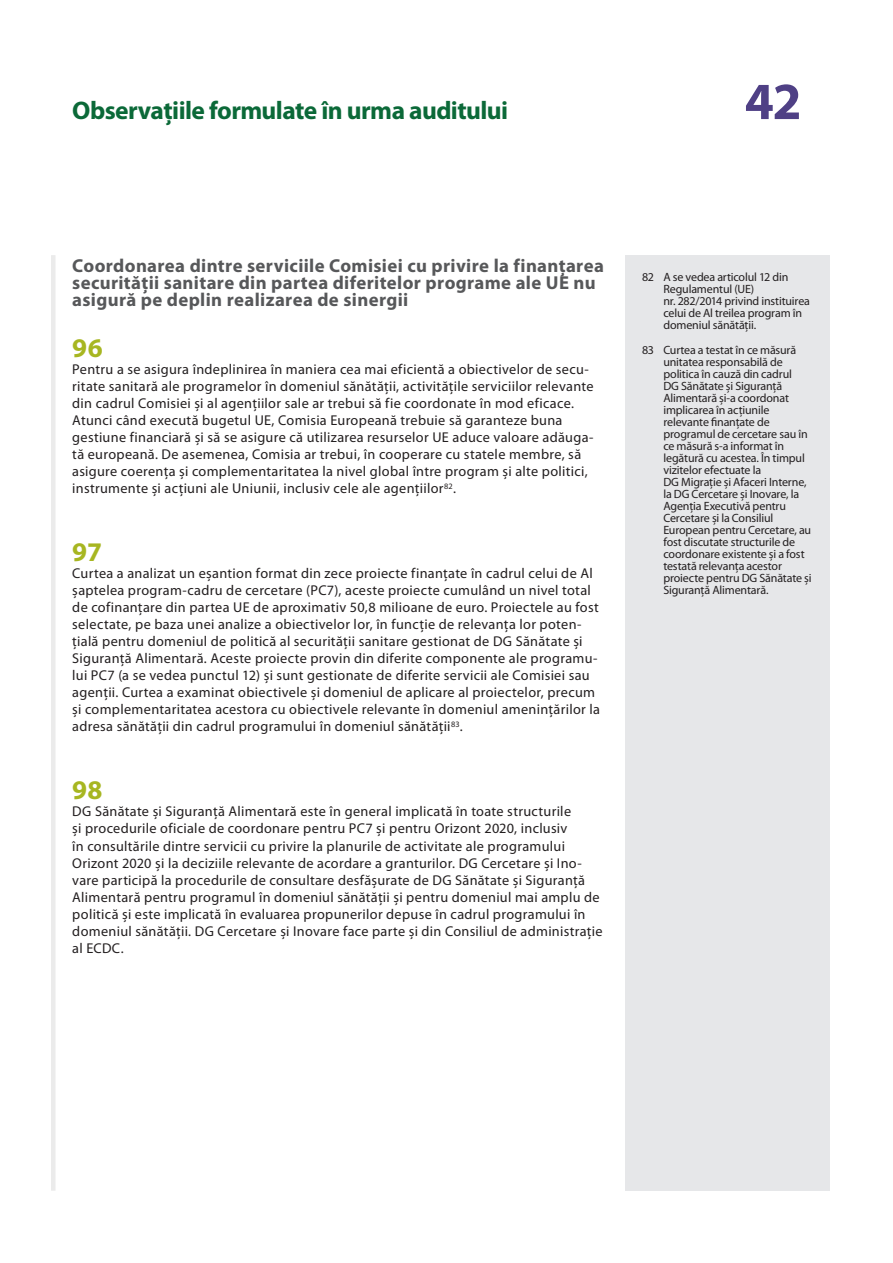
<style>
.page{position:relative;width:893px;height:1263px;background:#fff}
.page>*{position:absolute;margin:0;border:0;box-sizing:border-box;transform-origin:0 0}
.t1{font:700 52.5px "Myriad Pro";color:#4f4085}
.E_05_-_CHAP__1__TEXT{font:700 27px "Myriad Pro";color:#a7b621}
.t2{font:700 25.5px "Myriad Pro";letter-spacing:-.025em;color:#0b6938}
.E_03_-_CHAP__TITRE_A{font:700 18.75px/17px "Myriad Pro";letter-spacing:.02em;color:#57585a}
.E_05_-_CHAP__1__TEXT-2{font:14.25px/17px "Myriad Pro";letter-spacing:.02em;color:#231f20}
.E_08_-_CHAP__FOOTNOT{font:12px/12px "Myriad Pro";letter-spacing:-.015em;color:#231f20}
</style>
<div class="page">
<div style="left:51px;top:255px;width:5px;height:936px;background:#ebebeb"></div>
<div style="left:625px;top:255px;width:204px;height:936px;background:#e6e7e9"></div>
<h3 class="t2" style="left:72px;top:96px;width:437px">Observațiile formulate în urma auditului</h3>
<h1 class="t1" style="left:745px;top:72px;width:58px">42</h1>
<p class="E_03_-_CHAP__TITRE_A" style="left:72px;top:258px;width:533px">Coordonarea dintre serviciile Comisiei cu privire la finanțarea securității sanitare din partea diferitelor programe ale UE nu asigură pe deplin realizarea de sinergii</p>
<p class="E_05_-_CHAP__1__TEXT" style="left:72px;top:333px;width:32px">96</p>
<p class="E_05_-_CHAP__1__TEXT-2" style="left:72px;top:361px;width:523px">Pentru a se asigura îndeplinirea în maniera cea mai eficientă a obiectivelor de secu&shy;ritate sanitară ale programelor în domeniul sănătății, activitățile serviciilor relevante din cadrul Comisiei și al agențiilor sale ar trebui să fie coordonate în mod eficace.<br>Atunci când execută bugetul UE, Comisia Europeană trebuie să garanteze buna gestiune financiară și să se asigure că utilizarea resurselor UE aduce valoare adăuga&shy;tă europeană. De asemenea, Comisia ar trebui, în cooperare cu statele membre, să asigure coerența și complementaritatea la nivel global între program și alte politici, instrumente și acțiuni ale Uniunii, inclusiv cele ale agențiilor<sup>82</sup>.</p>
<p class="E_05_-_CHAP__1__TEXT" style="left:72px;top:537px;width:31px">97</p>
<p class="E_05_-_CHAP__1__TEXT-2" style="left:72px;top:565px;width:529px">Curtea a analizat un eșantion format din zece proiecte finanțate în cadrul celui de Al șaptelea program-cadru de cercetare (PC7), aceste proiecte cumulând un nivel total de cofinanțare din partea UE de aproximativ 50,8 milioane de euro. Proiectele au fost selectate, pe baza unei analize a obiectivelor lor, în funcție de relevanța lor poten&shy;țială pentru domeniul de politică al securității sanitare gestionat de DG Sănătate și Siguranță Alimentară. Aceste proiecte provin din diferite componente ale programu&shy;lui PC7 (a se vedea punctul 12) și sunt gestionate de diferite servicii ale Comisiei sau agenții. Curtea a examinat obiectivele și domeniul de aplicare al proiectelor, precum și complementaritatea acestora cu obiectivele relevante în domeniul amenințărilor la adresa sănătății din cadrul programului în domeniul sănătății<sup>83</sup>.</p>
<p class="E_05_-_CHAP__1__TEXT" style="left:72px;top:775px;width:32px">98</p>
<p class="E_05_-_CHAP__1__TEXT-2" style="left:72px;top:803px;width:532px">DG Sănătate și Siguranță Alimentară este în general implicată în toate structurile<br>și procedurile oficiale de coordonare pentru PC7 și pentru Orizont 2020, inclusiv<br>în consultările dintre servicii cu privire la planurile de activitate ale programului Orizont 2020 și la deciziile relevante de acordare a granturilor. DG Cercetare și Ino&shy;vare participă la procedurile de consultare desfășurate de DG Sănătate și Siguranță Alimentară pentru programul în domeniul sănătății și pentru domeniul mai amplu de politică și este implicată în evaluarea propunerilor depuse în cadrul programului în domeniul sănătății. DG Cercetare și Inovare face parte și din Consiliul de administrație al ECDC.</p>
<p class="E_08_-_CHAP__FOOTNOT" style="left:663px;top:271px;width:148px;text-indent:-21px">82 A se vedea articolul 12 din<br>Regulamentul (UE)<br>nr. 282/2014 privind instituirea celui de Al treilea program în domeniul sănătății.</p>
<p class="E_08_-_CHAP__FOOTNOT" style="left:663px;top:344px;width:150px;text-indent:-21px">83 Curtea a testat în ce măsură unitatea responsabilă de politica în cauză din cadrul<br>DG Sănătate și Siguranță<br>Alimentară și-a coordonat implicarea în acțiunile relevante finanțate de programul de cercetare sau în ce măsură s-a informat în legătură cu acestea. În timpul vizitelor efectuate la<br>DG Migrație și Afaceri Interne, la DG Cercetare și Inovare, la<br>Agenția Executivă pentru<br>Cercetare și la Consiliul<br>European pentru Cercetare, au fost discutate structurile de coordonare existente și a fost testată relevanța acestor proiecte pentru DG Sănătate și<br>Siguranță Alimentară.</p>
</div>
